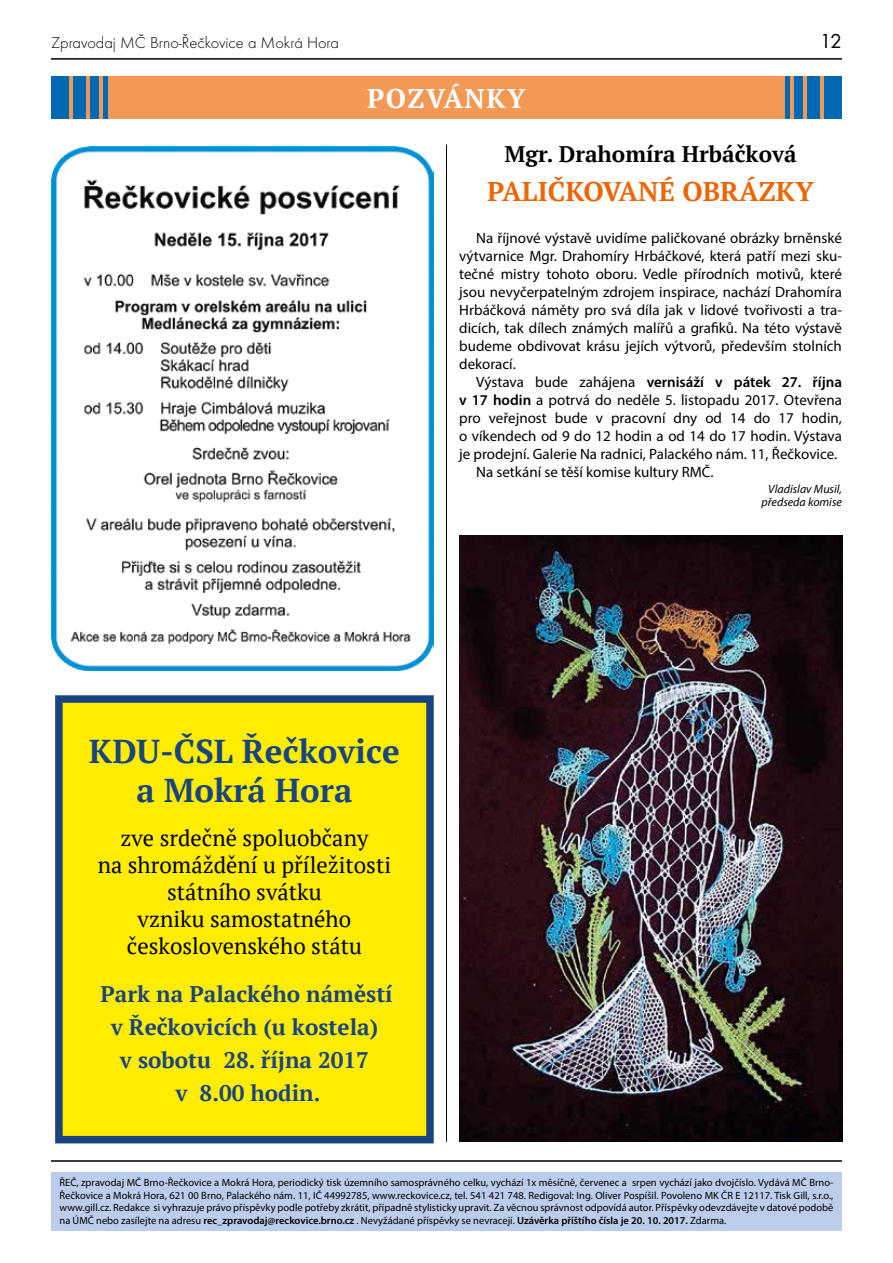
<style>
.page{position:relative;width:893px;height:1263px;background:#fff}
.page>*{position:absolute;margin:0;border:0;box-sizing:border-box;transform-origin:0 0}
.t1{font:700 33px/39.6px "PT Serif";color:#1a4382;text-align:center}
.t2{font:700 27px "PT Serif";color:#ec6608}
.t3{font:700 27px "PT Serif";letter-spacing:.05em;color:#fff}
.t4{font:22.5px/27px "PT Serif";color:#000;text-align:center}
.t5{font:700 22.5px/33px "PT Serif";color:#1a4382;text-align:center}
.t6{font:700 22.5px "PT Serif";color:#000}
.t7{font:21px "Futura TOT";color:#000}
.t8{font:16.5px "Futura TOT Ligh";color:#000}
.t9{font:15px/18px "Myriad Pro";color:#000;text-align:justify}
.t10{font:600 15px "Myriad Pro";color:#000}
.t11{font:italic 12px/13.5px "Myriad Pro";color:#000;text-align:center}
.t12{font:10.5px/12.6px "Myriad Pro";color:#000;text-align:justify}
.s1{font-weight:400}
.s2{font-weight:600}
</style>
<div class="page">
<div style="left:51px;top:77px;width:791px;height:42px;background:#f49855"></div>
<div style="left:51px;top:1172px;width:791px;height:58px;background:#bccdeb"></div>
<hr style="left:51px;top:58px;width:791px;height:2px;background:#000">
<hr style="left:51px;top:1160px;width:791px;height:2px;background:#000">
<div style="left:794px;top:77px;width:9px;height:42px;background:#0069b4"></div>
<div style="left:807px;top:77px;width:13px;height:42px;background:#0069b4"></div>
<hr style="left:786px;top:77px;width:4px;height:42px;background:#0069b4">
<div style="left:825px;top:77px;width:17px;height:42px;background:#0069b4"></div>
<div style="left:90px;top:77px;width:9px;height:42px;background:#0069b4"></div>
<div style="left:73px;top:77px;width:13px;height:42px;background:#0069b4"></div>
<hr style="left:103px;top:77px;width:4px;height:42px;background:#0069b4">
<div style="left:51px;top:77px;width:17px;height:42px;background:#0069b4"></div>
<hr style="left:446px;top:145px;width:1px;height:997px;background:#000">
<img style="left:51px;top:146px;width:383px;height:524px">
<div style="left:59px;top:699px;width:371px;height:441px;background:#ffed00"></div>
<div style="left:55px;top:695px;width:379px;height:448px;border:8px solid #1a4382"></div>
<img style="left:460px;top:536px;width:382px;height:606px">
<h3 class="t8" style="left:51px;top:33px;width:289px">Zpravodaj MČ Brno-Řečkovice a Mokrá Hora</h3>
<h3 class="t7" style="left:820px;top:28px;width:24px">12</h3>
<h2 class="t3" style="left:367px;top:81px;width:160px">POZVÁNKY</h2>
<h3 class="t6" style="left:504px;top:139px;width:294px">Mgr. Drahomíra Hrbáčková</h3>
<h2 class="t2" style="left:487px;top:174px;width:34px">Paličkovan</h2>
<h2 class="t2" style="left:659px;top:174px;width:44px">é obrázky</h2>
<p class="t9" style="left:459px;top:229px;width:384px;text-indent:17px">Na říjnové výstavě uvidíme paličkované obrázky brněnské výtvarnice Mgr. Drahomíry Hrbáčkové, která patří mezi sku&shy;tečné mistry tohoto oboru. Vedle přírodních motivů, které jsou nevyčerpatelným zdrojem inspirace, nachází Drahomíra Hrbáčková náměty pro svá díla jak v lidové tvořivosti a tra&shy;dicích, tak dílech známých malířů a grafiků. Na této výstavě budeme obdivovat krásu jejích výtvorů, především stolních dekorací.</p>
<h3 class="t10" style="left:476px;top:372px;width:367px"><span class="s1">Výstava bude zahájena</span> vernisáží v pátek 27. října</h3>
<h3 class="t9" style="left:459px;top:391px;width:384px"><span class="s2">v 17 hodin</span> a potrvá do neděle 5. listopadu 2017. Otevřena</h3>
<h3 class="t9" style="left:459px;top:409px;width:384px">pro veřejnost bude v pracovní dny od 14 do 17 hodin,</h3>
<h3 class="t9" style="left:459px;top:427px;width:384px">o víkendech od 9 do 12 hodin a od 14 do 17 hodin. Výstava</h3>
<h3 class="t9" style="left:459px;top:445px;width:379px">je prodejní. Galerie Na radnici, Palackého nám. 11, Řečkovice.</h3>
<h3 class="t9" style="left:476px;top:463px;width:239px">Na setkání se těší komise kultury RMČ.</h3>
<p class="t11" style="left:762px;top:482px;width:82px">Vladislav Musil, předseda komise</p>
<h1 class="t1" style="left:89px;top:731px;width:313px">KDU-ČSL Řečkovice a Mokrá Hora</h1>
<h3 class="t4" style="left:98px;top:825px;width:295px">zve srdečně spoluobčany<br>na shromáždění u příležitosti státního svátku<br>vzniku samostatného československého státu</h3>
<h3 class="t5" style="left:100px;top:977px;width:294px">Park na Palackého náměstí v Řečkovicích (u kostela)<br>v sobotu 28. října 2017<br>v 8.00 hodin.</h3>
<p class="t12" style="left:60px;top:1176px;width:775px">ŘEČ, zpravodaj MČ Brno-Řečkovice a Mokrá Hora, periodický tisk územního samosprávného celku, vychází 1x měsíčně, červenec a srpen vychází jako dvojčíslo. Vydává MČ Brno-Řečkovice a Mokrá Hora, 621 00 Brno, Palackého nám. 11, IČ 44992785, www.reckovice.cz, tel. 541 421 748. Redigoval: Ing. Oliver Pospíšil. Povoleno MK ČR E 12117. Tisk Gill, s.r.o., www.gill.cz. Redakce si vyhrazuje právo příspěvky podle potřeby zkrátit, případně stylisticky upravit. Za věcnou správnost odpovídá autor. Příspěvky odevzdávejte v datové podobě na ÚMČ nebo zasílejte na adresu <span class="s2">rec_zpravodaj@reckovice.brno.cz</span> . Nevyžádané příspěvky se nevracejí. <span class="s2">Uzávěrka příštího čísla je 20. 10. 2017.</span> Zdarma.</p>
</div>
